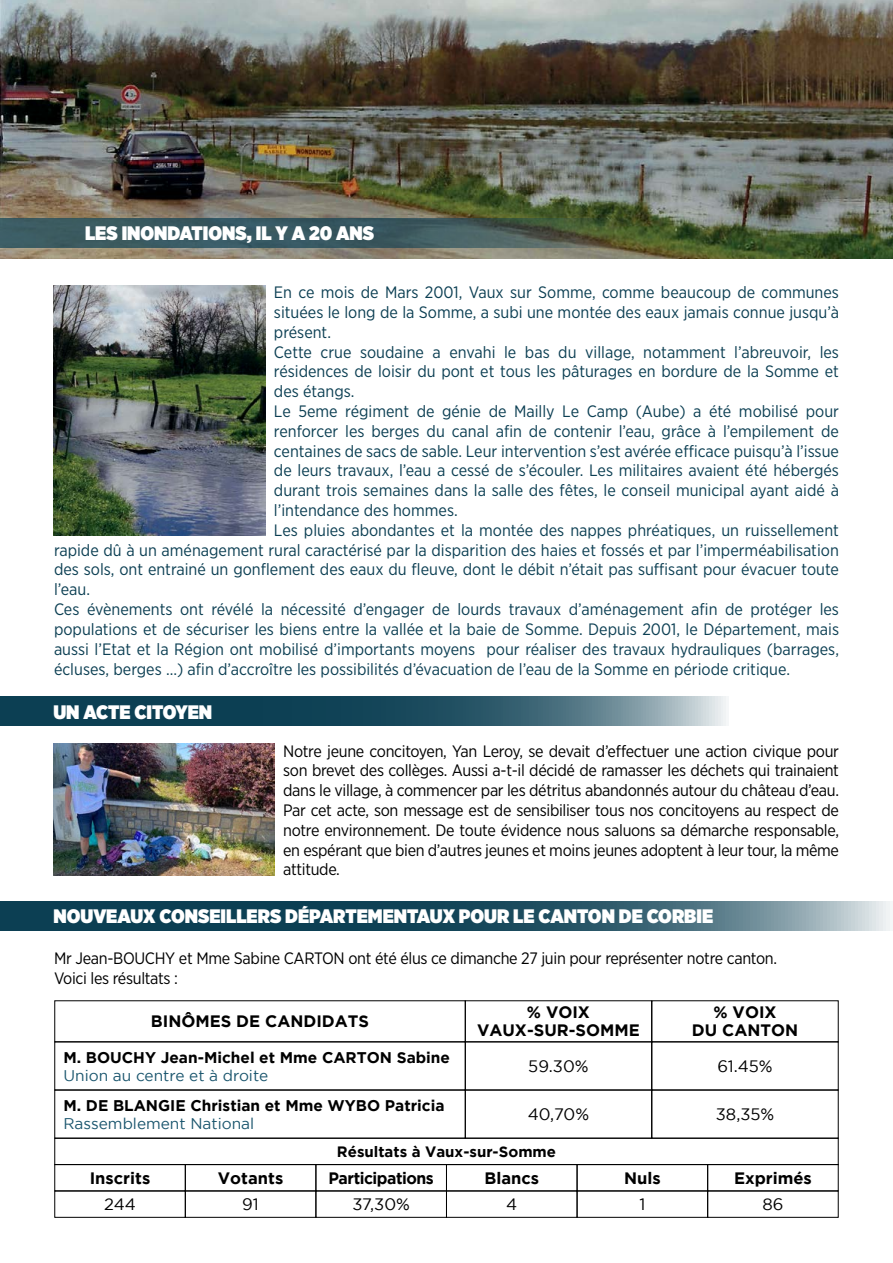
<style>
.page{position:relative;width:893px;height:1263px;background:#fff}
.page>*{position:absolute;margin:0;border:0;box-sizing:border-box;transform-origin:0 0}
.t1{font:900 19.5px "Gotham Narrow";color:#fff}
.t2{font:16.5px "Gotham Narrow";color:#0c3f53}
.t3{font:16.5px/19.8px "Gotham Narrow";letter-spacing:-.02em;color:#000;text-align:justify}
.t4{font:700 16.5px/18px "Gotham";color:#000;text-align:center}
.t5{font:16.5px "Gotham";color:#000}
.t6{font:700 16.5px "Gotham";letter-spacing:-.03em;color:#000;scale:.96 1}
.t7{font:700 15.45px "Gotham";color:#000}
.t8{font:15.45px "Gotham";color:#1b566e}
.t9{font:700 15px "Gotham";color:#000}
</style>
<div class="page">
<img style="left:0;top:0;width:893px;height:258px">
<svg style="left:0;top:218px;width:623px;height:30px;background:#3e595a"></svg>
<svg style="left:0;top:696px;width:726px;height:30px;background:#325d6d"></svg>
<svg style="left:0;top:901px;width:890px;height:30px;background:#325d6d"></svg>
<img style="left:53px;top:743px;width:222px;height:132px">
<img style="left:53px;top:285px;width:212px;height:251px">
<div style="left:55px;top:1041px;width:410px;height:49px;border:1px solid #000"></div>
<div style="left:55px;top:1090px;width:410px;height:48px;border:1px solid #000"></div>
<div style="left:55px;top:1138px;width:783px;height:27px;border:1px solid #000"></div>
<div style="left:465px;top:1041px;width:187px;height:49px;border:1px solid #000"></div>
<div style="left:55px;top:1164px;width:131px;height:27px;border:1px solid #000"></div>
<div style="left:316px;top:1164px;width:131px;height:27px;border:1px solid #000"></div>
<div style="left:577px;top:1164px;width:131px;height:27px;border:1px solid #000"></div>
<div style="left:185px;top:1164px;width:131px;height:27px;border:1px solid #000"></div>
<div style="left:446px;top:1164px;width:131px;height:27px;border:1px solid #000"></div>
<div style="left:707px;top:1164px;width:131px;height:27px;border:1px solid #000"></div>
<div style="left:465px;top:1090px;width:187px;height:48px;border:1px solid #000"></div>
<div style="left:652px;top:1041px;width:186px;height:49px;border:1px solid #000"></div>
<div style="left:652px;top:1090px;width:186px;height:48px;border:1px solid #000"></div>
<p class="t1" style="left:85px;top:220px;width:291px">LES INONDATIONS, IL Y A 20 ANS</p>
<p class="t2" style="left:274px;top:282px;width:567px">En ce mois de Mars 2001, Vaux sur Somme, comme beaucoup de communes</p>
<p class="t2" style="left:274px;top:302px;width:567px">situées le long de la Somme, a subi une montée des eaux jamais connue jusqu’à</p>
<p class="t2" style="left:274px;top:322px;width:59px">présent.</p>
<p class="t2" style="left:274px;top:342px;width:567px">Cette crue soudaine a envahi le bas du village, notamment l’abreuvoir, les</p>
<p class="t2" style="left:274px;top:361px;width:566px">résidences de loisir du pont et tous les pâturages en bordure de la Somme et</p>
<p class="t2" style="left:274px;top:381px;width:82px">des étangs.</p>
<p class="t2" style="left:274px;top:401px;width:567px">Le 5eme régiment de génie de Mailly Le Camp (Aube) a été mobilisé pour</p>
<p class="t2" style="left:274px;top:421px;width:566px">renforcer les berges du canal afin de contenir l’eau, grâce à l’empilement de</p>
<p class="t2" style="left:274px;top:441px;width:566px">centaines de sacs de sable. Leur intervention s’est avérée efficace puisqu’à l’issue</p>
<p class="t2" style="left:274px;top:460px;width:566px">de leurs travaux, l’eau a cessé de s’écouler. Les militaires avaient été hébergés</p>
<p class="t2" style="left:274px;top:480px;width:566px">durant trois semaines dans la salle des fêtes, le conseil municipal ayant aidé à</p>
<p class="t2" style="left:274px;top:500px;width:185px">l’intendance des hommes.</p>
<p class="t2" style="left:274px;top:520px;width:566px">Les pluies abondantes et la montée des nappes phréatiques, un ruissellement</p>
<p class="t2" style="left:54px;top:540px;width:786px">rapide dû à un aménagement rural caractérisé par la disparition des haies et fossés et par l’imperméabilisation</p>
<p class="t2" style="left:54px;top:559px;width:786px">des sols, ont entrainé un gonflement des eaux du fleuve, dont le débit n’était pas suffisant pour évacuer toute</p>
<p class="t2" style="left:54px;top:579px;width:38px">l’eau.</p>
<p class="t2" style="left:54px;top:599px;width:786px">Ces évènements ont révélé la nécessité d’engager de lourds travaux d’aménagement afin de protéger les</p>
<p class="t2" style="left:54px;top:619px;width:787px">populations et de sécuriser les biens entre la vallée et la baie de Somme. Depuis 2001, le Département, mais</p>
<p class="t2" style="left:54px;top:639px;width:786px">aussi l’Etat et la Région ont mobilisé d’importants moyens pour réaliser des travaux hydrauliques (barrages,</p>
<p class="t2" style="left:54px;top:658px;width:738px">écluses, berges …) afin d’accroître les possibilités d’évacuation de l’eau de la Somme en période critique.</p>
<p class="t1" style="left:53px;top:698px;width:160px">UN ACTE CITOYEN</p>
<p class="t3" style="left:283px;top:740px;width:557px">Notre jeune concitoyen, Yan Leroy, se devait d’effectuer une action civique pour son brevet des collèges. Aussi a-t-il décidé de ramasser les déchets qui trainaient dans le village, à commencer par les détritus abandonnés autour du château d’eau.<br>Par cet acte, son message est de sensibiliser tous nos concitoyens au respect de notre environnement. De toute évidence nous saluons sa démarche responsable, en espérant que bien d’autres jeunes et moins jeunes adoptent à leur tour, la même attitude.</p>
<p class="t1" style="left:53px;top:903px;width:661px">NOUVEAUX CONSEILLERS DÉPARTEMENTAUX POUR LE CANTON DE CORBIE</p>
<p class="t3" style="left:54px;top:948px;width:725px">Mr Jean-BOUCHY et Mme Sabine CARTON ont été élus ce dimanche 27 juin pour représenter notre canton.<br>Voici les résultats :</p>
<p class="t4" style="left:477px;top:1003px;width:164px">% VOIX<br>VAUX-SUR-SOMME</p>
<p class="t5" style="left:528px;top:1057px;width:62px">59.30%</p>
<p class="t4" style="left:151px;top:1012px;width:220px">BINÔMES DE CANDIDATS</p>
<p class="t7" style="left:63px;top:1048px;width:388px">M. BOUCHY Jean-Michel et Mme CARTON Sabine</p>
<p class="t8" style="left:63px;top:1066px;width:206px">Union au centre et à droite</p>
<p class="t7" style="left:63px;top:1096px;width:383px">M. DE BLANGIE Christian et Mme WYBO Patricia</p>
<p class="t8" style="left:63px;top:1115px;width:192px">Rassemblement National</p>
<p class="t9" style="left:337px;top:1143px;width:221px">Résultats à Vaux-sur-Somme</p>
<p class="t5" style="left:528px;top:1105px;width:63px">40,70%</p>
<p class="t4" style="left:692px;top:1003px;width:108px">% VOIX<br>DU CANTON</p>
<p class="t5" style="left:717px;top:1057px;width:57px">61.45%</p>
<p class="t5" style="left:716px;top:1105px;width:60px">38,35%</p>
<p class="t4" style="left:90px;top:1168px;width:62px">Inscrits</p>
<p class="t5" style="left:104px;top:1195px;width:33px">244</p>
<p class="t4" style="left:218px;top:1168px;width:67px">Votants</p>
<p class="t5" style="left:242px;top:1195px;width:18px">91</p>
<p class="t6" style="left:328px;top:1168px;width:111px">Participations</p>
<p class="t5" style="left:352px;top:1195px;width:59px">37,30%</p>
<p class="t4" style="left:484px;top:1168px;width:56px">Blancs</p>
<p class="t5" style="left:506px;top:1195px;width:13px">4</p>
<p class="t4" style="left:624px;top:1168px;width:38px">Nuls</p>
<p class="t5" style="left:639px;top:1195px;width:7px">1</p>
<p class="t4" style="left:734px;top:1168px;width:79px">Exprimés</p>
<p class="t5" style="left:762px;top:1195px;width:23px">86</p>
</div>
